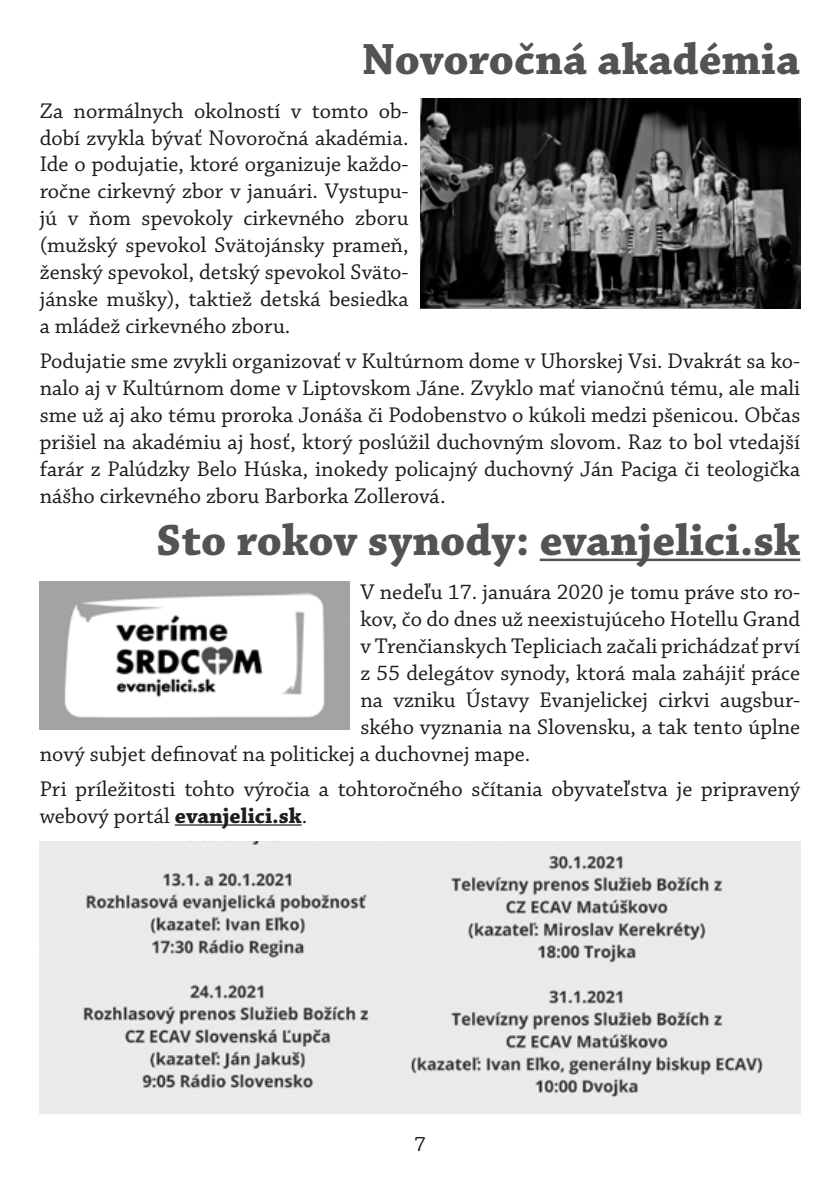
<style>
.page{position:relative;width:840px;height:1191px;background:#fff}
.page>*{position:absolute;margin:0;border:0;box-sizing:border-box;transform-origin:0 0}
.t1{font:700 46px "Chaparral Pro";color:#535353}
.t2{font:22.4px/26.8px "Chaparral Pro";color:#1d1d1b;text-align:justify}
.t3{font:22px "Chaparral Pro";color:#1d1d1b}
.s1{font-weight:700}
</style>
<div class="page">
<img style="left:420px;top:98px;width:379px;height:211px">
<hr style="left:539px;top:558px;width:260px;height:3px;background:#535353">
<hr style="left:175px;top:824px;width:126px;height:1px;background:#1d1d1b">
<img style="left:40px;top:581px;width:309px;height:149px">
<img style="left:40px;top:841px;width:358px;height:272px">
<img style="left:398px;top:841px;width:401px;height:272px">
<h1 class="t1" style="left:362px;top:32px;width:439px">Novoročná akadémia</h1>
<p class="t2" style="left:40px;top:98px;width:370px">Za normálnych okolností v tomto ob&shy;dobí zvykla bývať Novoročná akadémia.<br>Ide o podujatie, ktoré organizuje každo&shy;ročne cirkevný zbor v januári. Vystupu&shy;jú v ňom spevokoly cirkevného zboru (mužský spevokol Svätojánsky prameň, ženský spevokol, detský spevokol Sväto&shy;jánske mušky), taktiež detská besiedka a mládež cirkevného zboru.</p>
<p class="t2" style="left:40px;top:348px;width:761px">Podujatie sme zvykli organizovať v Kultúrnom dome v Uhorskej Vsi. Dvakrát sa ko&shy;nalo aj v Kultúrnom dome v Liptovskom Jáne. Zvyklo mať vianočnú tému, ale mali sme už aj ako tému proroka Jonáša či Podobenstvo o kúkoli medzi pšenicou. Občas prišiel na akadémiu aj hosť, ktorý poslúžil duchovným slovom. Raz to bol vtedajší farár z Palúdzky Belo Húska, inokedy policajný duchovný Ján Paciga či teologička nášho cirkevného zboru Barborka Zollerová.</p>
<h1 class="t1" style="left:156px;top:513px;width:644px">Sto rokov synody: evanjelici.sk</h1>
<p class="t2" style="left:360px;top:579px;width:441px">V nedeľu 17. januára 2020 je tomu práve sto ro-</p>
<p class="t2" style="left:360px;top:606px;width:441px">kov, čo do dnes už neexistujúceho Hotellu Grand</p>
<p class="t2" style="left:360px;top:633px;width:441px">v Trenčianskych Tepliciach začali prichádzať prví</p>
<p class="t2" style="left:360px;top:660px;width:441px">z 55 delegátov synody, ktorá mala zahájiť práce</p>
<p class="t2" style="left:360px;top:687px;width:441px">na vzniku Ústavy Evanjelickej cirkvi augsbur-</p>
<p class="t2" style="left:360px;top:714px;width:441px">ského vyznania na Slovensku, a tak tento úplne</p>
<p class="t2" style="left:40px;top:741px;width:492px">nový subjet definovať na politickej a duchovnej mape.</p>
<p class="t2" style="left:40px;top:776px;width:761px">Pri príležitosti tohto výročia a tohtoročného sčítania obyvateľstva je pripravený webový portál <span class="s1">evanjelici.sk</span>.</p>
<p class="t3" style="left:414px;top:1131px;width:13px">7</p>
</div>
